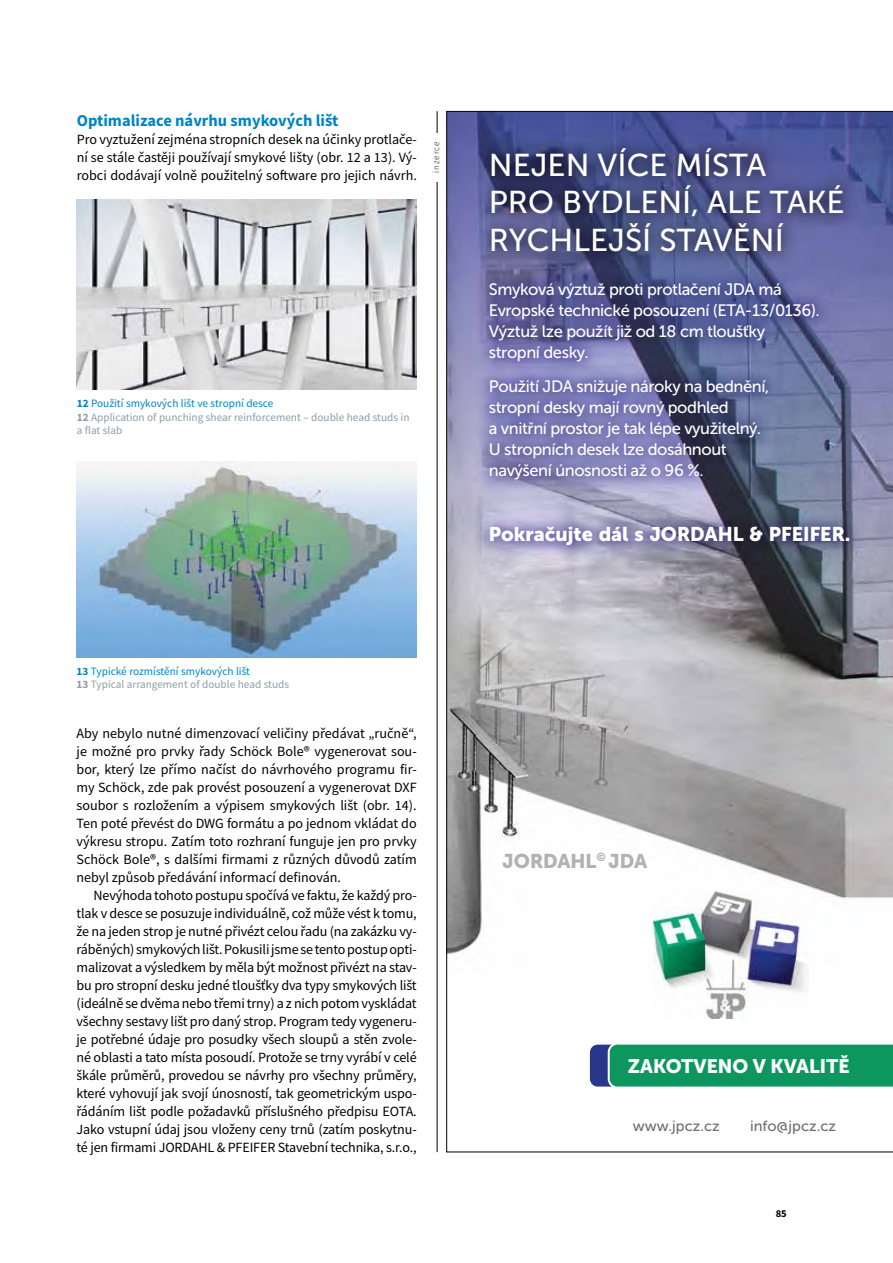
<style>
.page{position:relative;width:893px;height:1263px;background:#fff}
.page>*{position:absolute;margin:0;border:0;box-sizing:border-box;transform-origin:0 0}
.t1{font:31.5px/37.8px "Museo Sans 500";color:#fff}
.t2{font:19.8px "Museo Sans Cyrl 900";color:#fff}
.t3{font:19.8px "Museo Sans Cyrl 900";color:#b3b2b2}
.t4{font:19.35px "Museo Sans Cyrl 900";color:#fff}
.t5{font:16.5px/21px "Museo Sans 500";letter-spacing:-.025em;color:#fff}
.t6{font:700 16.5px "Source Sans Pro";color:#0083c5}
.t7{font:14.7px "Museo Sans 500";color:#706f6f}
.t8{font:14.1px/18px "Source Sans Pro";color:#000;text-align:justify}
.t9{font:11.25px/13.5px "Source Sans Pro";color:#8c9da6}
.t10{font:700 10.5px "Source Sans Pro";color:#000}
.t11{font:300 9px "Source Sans Pro";letter-spacing:.105em;color:#000}
.s1{font-weight:700;color:#0083c5}
.s2{color:#0083c5}
.s3{font-weight:700}
</style>
<div class="page">
<img style="left:77px;top:200px;width:340px;height:189px">
<img style="left:77px;top:461px;width:340px;height:196px">
<img style="left:446px;top:111px;width:447px;height:1041px">
<hr style="left:437px;top:111px;width:1px;height:1041px;background:#000">
<div style="left:432px;top:133px;width:8px;height:49px;background:#fff"></div>
<p class="t6" style="left:77px;top:109px;width:263px">Optimalizace návrhu smykových lišt</p>
<p class="t8" style="left:77px;top:130px;width:342px">Pro vyztužení zejména stropních desek na účinky protlače&shy;ní se stále častěji používají smykové lišty (obr. 12 a 13). Vý&shy;robci dodávají volně použitelný software pro jejich návrh.</p>
<p class="t11" style="left:431px;top:173px;width:33px;rotate:-90deg">inzerce</p>
<p class="t9" style="left:77px;top:397px;width:334px"><span class="s1">12</span> <span class="s2">Použití smykových lišt ve stropní desce<br></span><span class="s3">12</span> Application of punching shear reinforcement – double head studs in a flat slab</p>
<p class="t9" style="left:77px;top:664px;width:214px"><span class="s1">13</span> <span class="s2">Typické rozmístění smykových lišt<br></span><span class="s3">13</span> Typical arrangement of double head studs</p>
<p class="t8" style="left:77px;top:724px;width:342px">Aby nebylo nutné dimenzovací veličiny předávat „ručně“, je možné pro prvky řady Schöck Bole® vygenerovat sou&shy;bor, který lze přímo načíst do návrhového programu fir&shy;my Schöck, zde pak provést posouzení a vygenerovat DXF soubor s rozložením a výpisem smykových lišt (obr. 14).<br>Ten poté převést do DWG formátu a po jednom vkládat do výkresu stropu. Zatím toto rozhraní funguje jen pro prvky Schöck Bole®, s dalšími firmami z různých důvodů zatím nebyl způsob předávání informací definován.</p>
<p class="t8" style="left:77px;top:886px;width:342px;text-indent:17px">Nevýhoda tohoto postupu spočívá ve faktu, že každý pro&shy;tlak v desce se posuzuje individuálně, což může vést k tomu, že na jeden strop je nutné přivézt celou řadu (na zakázku vy&shy;ráběných) smykových lišt. Pokusili jsme se tento postup opti&shy;malizovat a výsledkem by měla být možnost přivézt na stav&shy;bu pro stropní desku jedné tloušťky dva typy smykových lišt (ideálně se dvěma nebo třemi trny) a z nich potom vyskládat všechny sestavy lišt pro daný strop. Program tedy vygeneru&shy;je potřebné údaje pro posudky všech sloupů a stěn zvole&shy;né oblasti a tato místa posoudí. Protože se trny vyrábí v celé škále průměrů, provedou se návrhy pro všechny průměry, které vyhovují jak svojí únosností, tak geometrickým uspo&shy;řádáním lišt podle požadavků příslušného předpisu EOTA.<br>Jako vstupní údaj jsou vloženy ceny trnů (zatím poskytnu&shy;té jen firmami JORDAHL &amp; PFEIFER Stavební technika, s.r.o.,</p>
<h1 class="t1" style="left:489px;top:146px;width:357px">NEJEN VÍCE MÍSTA<br>PRO BYDLENÍ, ALE TAKÉ<br>RYCHLEJŠÍ STAVĚNÍ</h1>
<p class="t5" style="left:489px;top:279px;width:332px">Smyková výztuž proti protlačení JDA má Evropské technické posouzení (ETA-13/0136).<br>Výztuž lze použít již od 18 cm tloušťky stropní desky.</p>
<p class="t5" style="left:489px;top:376px;width:282px">Použití JDA snižuje nároky na bednění, stropní desky mají rovný podhled<br>a vnitřní prostor je tak lépe využitelný.<br>U stropních desek lze dosáhnout navýšení únosnosti až o 96 %.</p>
<h2 class="t2" style="left:489px;top:523px;width:363px">Pokračujte dál s JORDAHL &amp; PFEIFER.</h2>
<h2 class="t3" style="left:503px;top:850px;width:146px">JORDAHL<sup>©</sup> JDA</h2>
<h3 class="t4" style="left:628px;top:1055px;width:223px">ZAKOTVENO V KVALITĚ</h3>
<p class="t7" style="left:633px;top:1118px;width:88px">www.jpcz.cz</p>
<p class="t7" style="left:750px;top:1118px;width:88px">info@jpcz.cz</p>
<p class="t10" style="left:776px;top:1206px;width:13px">85</p>
</div>
